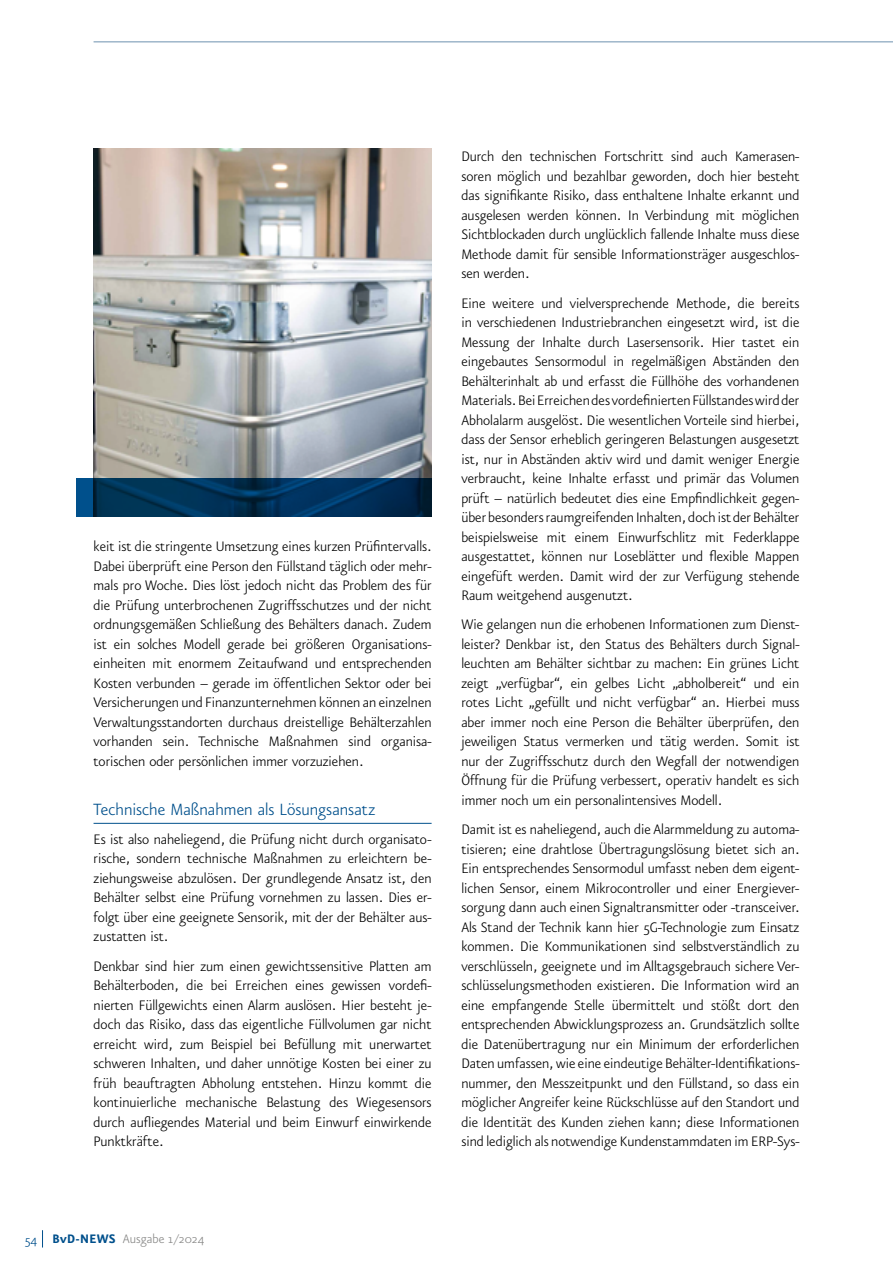
<style>
.page{position:relative;width:893px;height:1263px;background:#fff}
.page>*{position:absolute;margin:0;border:0;box-sizing:border-box;transform-origin:0 0}
.t1{font:300 19.5px "Eureka Sans Pro";color:#00508c}
.t2{font:300 16.5px/19.5px "Eureka Sans Pro";color:#000;text-align:justify}
.t3{font:300 14.7px "Eureka Sans";letter-spacing:.005em;color:#878786}
.s1{font-size:15px;color:#00508c}
.s2{font-weight:700;color:#00508c}
</style>
<div class="page">
<svg style="left:42px;top:1230px;width:1px;height:17px"></svg>
<hr style="left:94px;top:823px;width:338px;height:1px;background:#00508c">
<img style="left:93px;top:149px;width:339px;height:329px">
<hr style="left:94px;top:42px;width:799px;height:1px;background:#6e92b0">
<svg style="left:76px;top:478px;width:356px;height:39px;background:#003158"></svg>
<p class="t2" style="left:94px;top:537px;width:340px">keit ist die stringente Umsetzung eines kurzen Prüfintervalls.<br>Dabei überprüft eine Person den Füllstand täglich oder mehr&shy;mals pro Woche. Dies löst jedoch nicht das Problem des für die Prüfung unterbrochenen Zugriffsschutzes und der nicht ordnungsgemäßen Schließung des Behälters danach. Zudem ist ein solches Modell gerade bei größeren Organisations&shy;einheiten mit enormem Zeitaufwand und entsprechenden Kosten verbunden – gerade im öffentlichen Sektor oder bei Versicherungen und Finanzunternehmen können an einzelnen Verwaltungsstandorten durchaus dreistellige Behälterzahlen vorhanden sein. Technische Maßnahmen sind organisa&shy;torischen oder persönlichen immer vorzuziehen.</p>
<p class="t1" style="left:94px;top:799px;width:283px">Technische Maßnahmen als Lösungsansatz</p>
<p class="t2" style="left:94px;top:830px;width:340px">Es ist also naheliegend, die Prüfung nicht durch organisato&shy;rische, sondern technische Maßnahmen zu erleichtern be&shy;ziehungsweise abzulösen. Der grundlegende Ansatz ist, den Behälter selbst eine Prüfung vornehmen zu lassen. Dies er&shy;folgt über eine geeignete Sensorik, mit der der Behälter aus&shy;zustatten ist.</p>
<p class="t2" style="left:94px;top:956px;width:340px">Denkbar sind hier zum einen gewichtssensitive Platten am Behälterboden, die bei Erreichen eines gewissen vordefi&shy;nierten Füllgewichts einen Alarm auslösen. Hier besteht je&shy;doch das Risiko, dass das eigentliche Füllvolumen gar nicht erreicht wird, zum Beispiel bei Befüllung mit unerwartet schweren Inhalten, und daher unnötige Kosten bei einer zu früh beauftragten Abholung entstehen. Hinzu kommt die kontinuierliche mechanische Belastung des Wiegesensors durch aufliegendes Material und beim Einwurf einwirkende Punktkräfte.</p>
<p class="t2" style="left:461px;top:147px;width:340px">Durch den technischen Fortschritt sind auch Kamerasen&shy;soren möglich und bezahlbar geworden, doch hier besteht das signifikante Risiko, dass enthaltene Inhalte erkannt und ausgelesen werden können. In Verbindung mit möglichen Sichtblockaden durch unglücklich fallende Inhalte muss diese Methode damit für sensible Informationsträger ausgeschlos&shy;sen werden.</p>
<p class="t2" style="left:461px;top:293px;width:340px">Eine weitere und vielversprechende Methode, die bereits in verschiedenen Industriebranchen eingesetzt wird, ist die Messung der Inhalte durch Lasersensorik. Hier tastet ein eingebautes Sensormodul in regelmäßigen Abständen den Behälterinhalt ab und erfasst die Füllhöhe des vorhandenen Materials. Bei Erreichen des vordefinierten Füllstandes wird der Abholalarm ausgelöst. Die wesentlichen Vorteile sind hierbei, dass der Sensor erheblich geringeren Belastungen ausgesetzt ist, nur in Abständen aktiv wird und damit weniger Energie verbraucht, keine Inhalte erfasst und primär das Volumen prüft – natürlich bedeutet dies eine Empfindlichkeit gegen&shy;über besonders raumgreifenden Inhalten, doch ist der Behälter beispielsweise mit einem Einwurfschlitz mit Federklappe ausgestattet, können nur Loseblätter und flexible Mappen eingefüft werden. Damit wird der zur Verfügung stehende Raum weitgehend ausgenutzt.</p>
<p class="t2" style="left:461px;top:615px;width:340px">Wie gelangen nun die erhobenen Informationen zum Dienst&shy;leister? Denkbar ist, den Status des Behälters durch Signal&shy;leuchten am Behälter sichtbar zu machen: Ein grünes Licht zeigt „verfügbar“, ein gelbes Licht „abholbereit“ und ein rotes Licht „gefüllt und nicht verfügbar“ an. Hierbei muss aber immer noch eine Person die Behälter überprüfen, den jeweiligen Status vermerken und tätig werden. Somit ist nur der Zugriffsschutz durch den Wegfall der notwendigen Öffnung für die Prüfung verbessert, operativ handelt es sich immer noch um ein personalintensives Modell.</p>
<p class="t2" style="left:461px;top:820px;width:340px">Damit ist es naheliegend, auch die Alarmmeldung zu automa&shy;tisieren; eine drahtlose Übertragungslösung bietet sich an.<br>Ein entsprechendes Sensormodul umfasst neben dem eigent&shy;lichen Sensor, einem Mikrocontroller und einer Energiever&shy;sorgung dann auch einen Signaltransmitter oder -transceiver.<br>Als Stand der Technik kann hier 5G-Technologie zum Einsatz kommen. Die Kommunikationen sind selbstverständlich zu verschlüsseln, geeignete und im Alltagsgebrauch sichere Ver&shy;schlüsselungsmethoden existieren. Die Information wird an eine empfangende Stelle übermittelt und stößt dort den entsprechenden Abwicklungsprozess an. Grundsätzlich sollte die Datenübertragung nur ein Minimum der erforderlichen Daten umfassen, wie eine eindeutige Behälter-Identifikations&shy;nummer, den Messzeitpunkt und den Füllstand, so dass ein möglicher Angreifer keine Rückschlüsse auf den Standort und die Identität des Kunden ziehen kann; diese Informationen sind lediglich als notwendige Kundenstammdaten im ERP-Sys-</p>
<p class="t3" style="left:25px;top:1232px;width:181px"><span class="s1">54</span> <span class="s2">BvD-NEWS</span> Ausgabe 1/2024</p>
</div>
